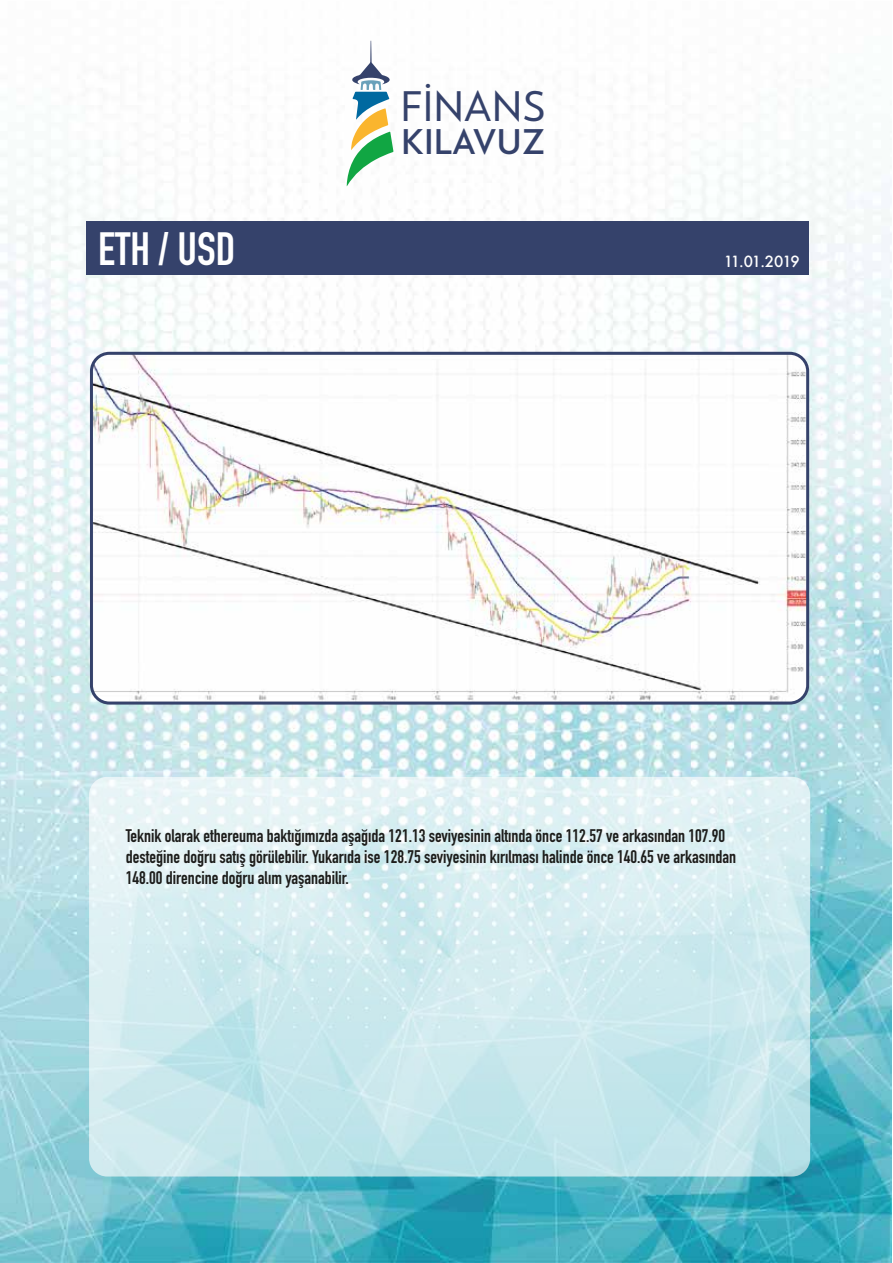
<style>
.page{position:relative;width:893px;height:1263px;background:#fff}
.page>*{position:absolute;margin:0;border:0;box-sizing:border-box;transform-origin:0 0}
.t1{font:700 46.05px "DIN Condensed";color:#fff}
.t2{font:500 40.8px "RNS Miles";color:#35426b}
.t3{font:700 34.05px "RNS Miles";color:#35426b}
.t4{font:700 18px/21px "DIN Condensed";color:#1d1d1b}
.t5{font:500 15px "Futura";letter-spacing:-.075em;color:#fff}
</style>
<div class="page">
<img style="left:0;top:40px;width:891px;height:1223px">
<svg style="left:347px;top:41px;width:46px;height:145px"></svg>
<div style="left:87px;top:221px;width:722px;height:54px;background:#35426b"></div>
<img style="left:91px;top:353px;width:717px;height:350px">
<div style="left:90px;top:352px;width:719px;height:352px;border:3px solid #35426b;border-radius:18px"></div>
<svg style="left:89px;top:777px;width:721px;height:399px;background:#d1ebef"></svg>
<h1 class="t1" style="left:98px;top:218px;width:139px">ETH / USD</h1>
<h2 class="t2" style="left:400px;top:79px;width:147px">FİNANS</h2>
<h3 class="t3" style="left:401px;top:119px;width:145px">KILAVUZ</h3>
<p class="t5" style="left:724px;top:251px;width:77px">11.01.2019</p>
<p class="t4" style="left:126px;top:825px;width:612px">Teknik olarak ethereuma baktığımızda aşağıda 121.13 seviyesinin altında önce 112.57 ve arkasından 107.90 desteğine doğru satış görülebilir. Yukarıda ise 128.75 seviyesinin kırılması halinde önce 140.65 ve arkasından<br>148.00 direncine doğru alım yaşanabilir.</p>
</div>
